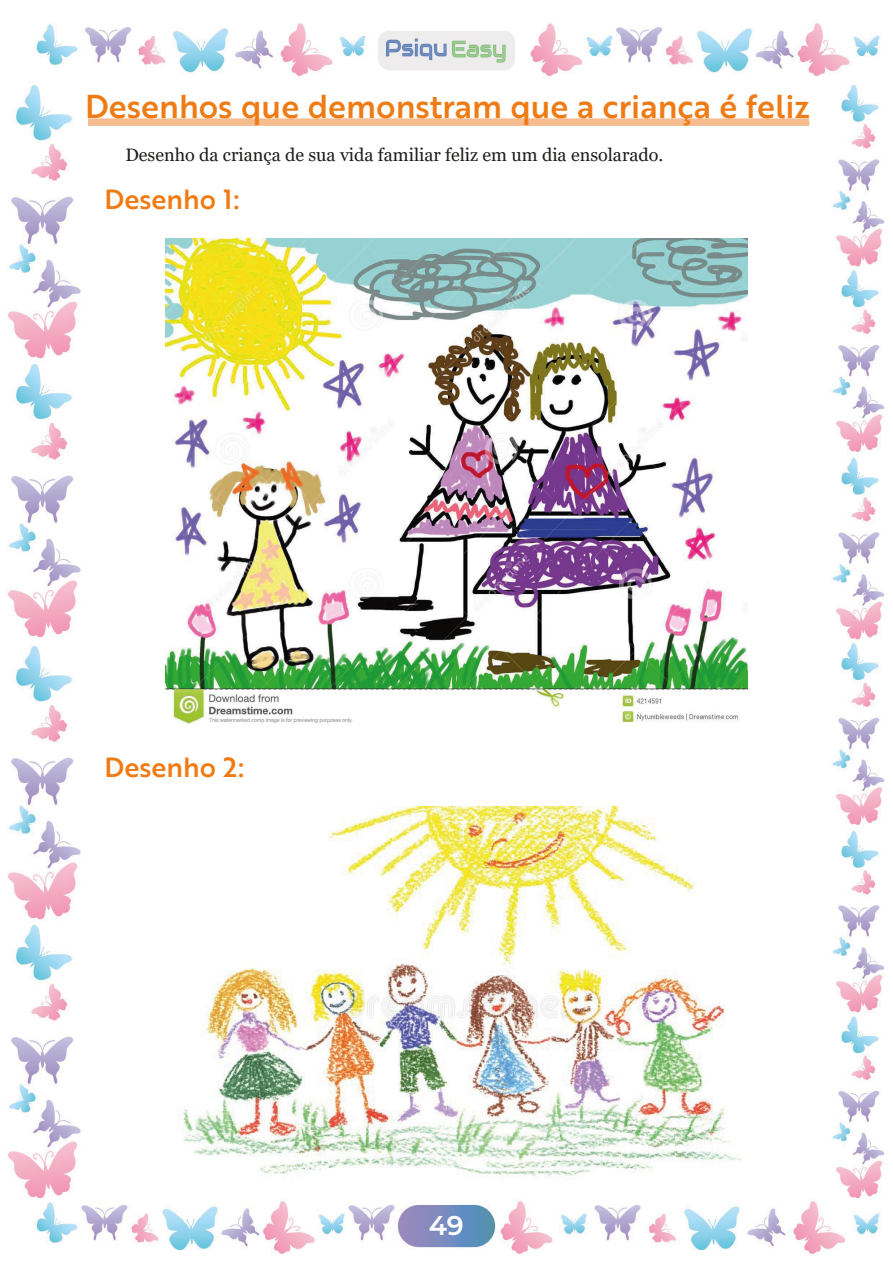
<style>
.page{position:relative;width:893px;height:1263px;background:#fff}
.page>*{position:absolute;margin:0;border:0;box-sizing:border-box;transform-origin:0 0}
.t1{font:32.25px "Brother 1816 Medium";color:#ef7b14}
.t2{font:27px "Brother 1816 Medium";color:#ef7b14}
.t3{font:600 27px "Montserrat";color:#fff}
.t4{font:18px "Georgia";color:#1d1d1b}
</style>
<div class="page">
<img style="left:7px;top:22px;width:878px;height:1233px">
<div style="left:88px;top:118px;width:721px;height:8px;background:#f6bb8f"></div>
<img style="left:165px;top:238px;width:583px;height:491px">
<img style="left:165px;top:806px;width:583px;height:380px">
<h1 class="t1" style="left:85px;top:83px;width:726px">Desenhos que demonstram que a criança é feliz</h1>
<p class="t4" style="left:125px;top:144px;width:539px">Desenho da criança de sua vida familiar feliz em um dia ensolarado.</p>
<h2 class="t2" style="left:105px;top:179px;width:137px">Desenho 1:</h2>
<h2 class="t2" style="left:105px;top:747px;width:141px">Desenho 2:</h2>
<h2 class="t3" style="left:429px;top:1206px;width:37px">49</h2>
</div>
